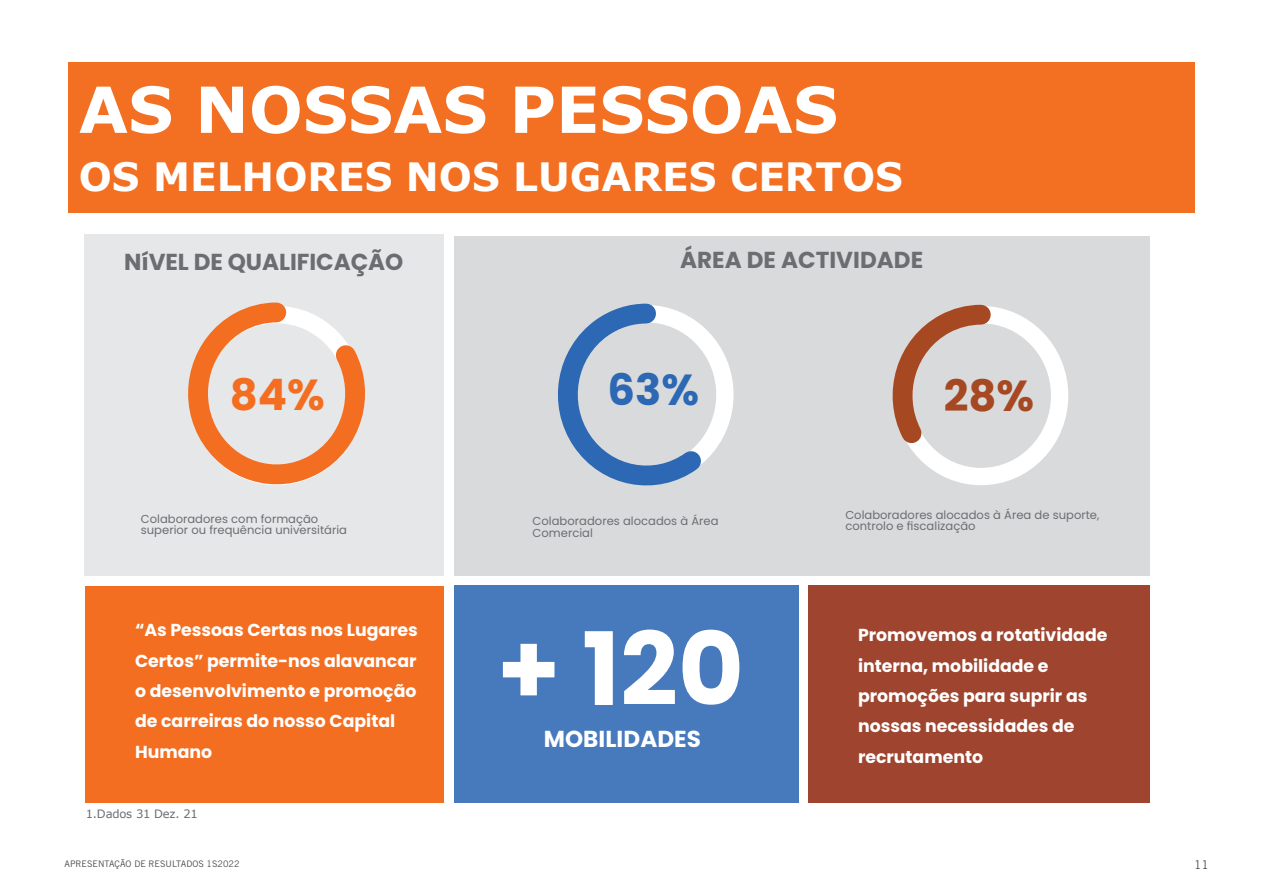
<style>
.page{position:relative;width:1263px;height:893px;background:#fff}
.page>*{position:absolute;margin:0;border:0;box-sizing:border-box;transform-origin:0 0}
.t1{font:700 101.1px "Poppins";color:#fff}
.t2{font:700 63.6px "Verdana";color:#fff}
.t3{font:700 43.35px "Poppins";color:#f36e21}
.t4{font:700 43.35px "Poppins";color:#2c68b3}
.t5{font:700 43.35px "Poppins";color:#a64922}
.t6{font:700 39px "Verdana";color:#fff}
.t7{font:700 23.1px "Poppins";letter-spacing:-.005em;color:#6c6d70}
.t8{font:700 23.1px "Poppins";letter-spacing:.005em;color:#fff}
.t9{font:700 17.4px/30.3px "Poppins";color:#fff}
.t10{font:12px "Trade Gothic LT Std";color:#4b4c4d}
.t11{font:11.55px/11.6px "Poppins";color:#6c6d70}
.t12{font:11.55px "Verdana";letter-spacing:-.015em;color:#6c6d70}
.t13{font:9px "Trade Gothic LT Std";color:#4b4c4d}
</style>
<div class="page">
<div style="left:68px;top:62px;width:1127px;height:151px;background:#f36f21"></div>
<div style="left:84px;top:234px;width:360px;height:342px;background:#e6e7e9"></div>
<svg style="left:188px;top:302px;width:177px;height:183px"></svg>
<div style="left:85px;top:586px;width:359px;height:217px;background:#f36e21"></div>
<div style="left:808px;top:586px;width:341px;height:217px;background:#9e442f"></div>
<div style="left:454px;top:236px;width:695px;height:340px;background:#d9dadc"></div>
<div style="left:559px;top:305px;width:174px;height:179px;border:17px solid #fff;border-radius:50%"></div>
<svg style="left:558px;top:303px;width:161px;height:183px"></svg>
<div style="left:454px;top:586px;width:344px;height:217px;background:#467abc"></div>
<div style="left:894px;top:306px;width:174px;height:179px;border:17px solid #fff;border-radius:50%"></div>
<svg style="left:892px;top:304px;width:109px;height:156px"></svg>
<p class="t2" style="left:79px;top:68px;width:761px">AS NOSSAS PESSOAS</p>
<p class="t6" style="left:79px;top:151px;width:826px">OS MELHORES NOS LUGARES CERTOS</p>
<p class="t7" style="left:124px;top:249px;width:281px">NíVEL DE QUALIFICAÇÃO</p>
<p class="t7" style="left:680px;top:246px;width:245px">ÁREA DE ACTIVIDADE</p>
<p class="t3" style="left:230px;top:369px;width:97px">84%</p>
<p class="t4" style="left:608px;top:364px;width:93px">63%</p>
<p class="t5" style="left:944px;top:371px;width:92px">28%</p>
<p class="t11" style="left:141px;top:513px;width:208px">Colaboradores com formação superior ou frequência universitária</p>
<p class="t11" style="left:533px;top:515px;width:187px">Colaboradores alocados à Área<br>Comercial</p>
<p class="t11" style="left:845px;top:509px;width:256px">Colaboradores alocados à Área de suporte, controlo e fiscalização</p>
<p class="t9" style="left:135px;top:615px;width:284px">“As Pessoas Certas nos Lugares<br>Certos” permite-nos alavancar o desenvolvimento e promoção de carreiras do nosso Capital<br>Humano</p>
<p class="t9" style="left:858px;top:620px;width:251px">Promovemos a rotatividade interna, mobilidade e promoções para suprir as nossas necessidades de recrutamento</p>
<p class="t1" style="left:497px;top:611px;width:248px">+ 120</p>
<p class="t8" style="left:544px;top:726px;width:159px">MOBILIDADES</p>
<p class="t12" style="left:86px;top:806px;width:114px">1.Dados 31 Dez. 21</p>
<p class="t13" style="left:65px;top:858px;width:176px">APRESENTAÇÃO DE RESULTADOS 1S2022</p>
<p class="t10" style="left:1194px;top:857px;width:16px">11</p>
</div>
